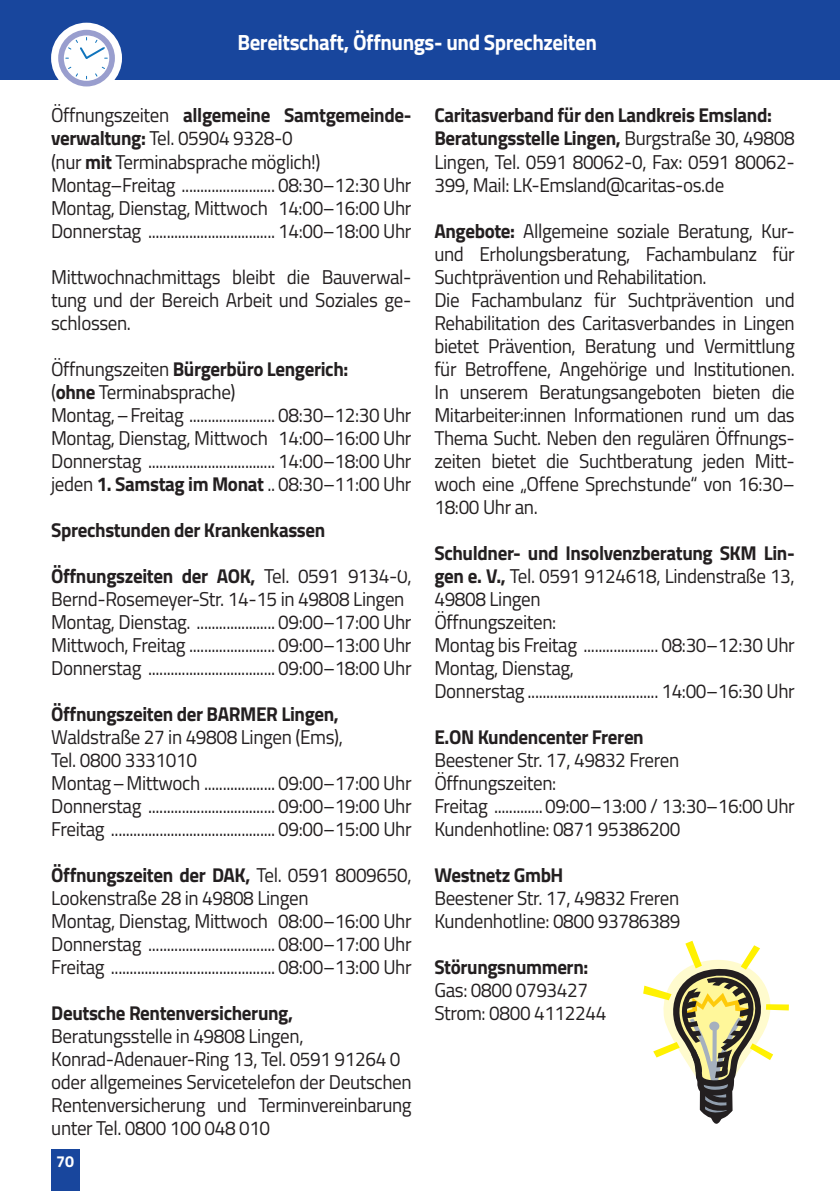
<style>
.page{position:relative;width:840px;height:1191px;background:#fff}
.page>*{position:absolute;margin:0;border:0;box-sizing:border-box;transform-origin:0 0}
.t1{font:700 22px "Titillium Web";letter-spacing:-.02em;color:#fff;scale:.95 1}
.t2{font:20px/23px "Titillium Web";letter-spacing:-.02em;color:#231f20;scale:.95 1}
.t3{font:700 20px "Titillium Web";letter-spacing:-.02em;color:#231f20;scale:.95 1}
.t4{font:700 16px "Titillium Web";color:#fff}
.s1{font-weight:700}
</style>
<div class="page">
<hr style="left:839px;top:0;width:1px;height:79px;background:#18469d">
<div style="left:51px;top:1149px;width:28px;height:42px;background:#18469d"></div>
<div style="left:0;top:0;width:839px;height:79px;background:#18469d"></div>
<div style="left:51px;top:23px;width:71px;height:71px;background:#fff;border-radius:50%"></div>
<div style="left:58px;top:30px;width:57px;height:56px;background:#999ece;border-radius:50%"></div>
<svg style="left:64px;top:35px;width:45px;height:46px"></svg>
<svg style="left:66px;top:37px;width:41px;height:42px;background:#e5ebf5"></svg>
<svg style="left:643px;top:940px;width:145px;height:183px"></svg>
<p class="t1" style="left:237px;top:26px;width:379px">Bereitschaft, Öffnungs- und Sprechzeiten</p>
<p class="t2" style="left:51px;top:103px;width:380px">Öffnungszeiten <span class="s1">allgemeine Samtgemeinde&shy;verwaltung:</span> Tel. 05904 9328-0<br>(nur <span class="s1">mit</span> Terminabsprache möglich!)<br>Montag–Freitag ......................... 08:30–12:30 Uhr Montag, Dienstag, Mittwoch 14:00–16:00 Uhr Donnerstag .................................. 14:00–18:00 Uhr</p>
<p class="t2" style="left:51px;top:264px;width:380px;text-align:justify">Mittwochnachmittags bleibt die Bauverwal&shy;tung und der Bereich Arbeit und Soziales ge&shy;schlossen.</p>
<p class="t2" style="left:51px;top:356px;width:380px">Öffnungszeiten <span class="s1">Bürgerbüro Lengerich:<br></span>(<span class="s1">ohne</span> Terminabsprache)<br>Montag,–Freitag ....................... 08:30–12:30 Uhr Montag, Dienstag, Mittwoch 14:00–16:00 Uhr Donnerstag .................................. 14:00–18:00 Uhr jeden <span class="s1">1. Samstag im Monat</span> .. 08:30–11:00 Uhr</p>
<p class="t3" style="left:51px;top:514px;width:290px">Sprechstunden der Krankenkassen</p>
<p class="t2" style="left:51px;top:563px;width:380px"><span class="s1">Öffnungszeiten der AOK,</span> Tel. 0591 9134-0, Bernd-Rosemeyer-Str. 14-15 in 49808 Lingen Montag, Dienstag. ..................... 09:00–17:00 Uhr Mittwoch, Freitag ....................... 09:00–13:00 Uhr Donnerstag .................................. 09:00–18:00 Uhr</p>
<p class="t3" style="left:51px;top:698px;width:304px">Öffnungszeiten der BARMER Lingen,</p>
<p class="t2" style="left:51px;top:724px;width:380px">Waldstraße 27 in 49808 Lingen (Ems),<br>Tel. 0800 3331010<br>Montag–Mittwoch ................... 09:00–17:00 Uhr Donnerstag .................................. 09:00–19:00 Uhr Freitag ............................................ 09:00–15:00 Uhr</p>
<p class="t2" style="left:51px;top:862px;width:380px"><span class="s1">Öffnungszeiten der DAK,</span> Tel. 0591 8009650, Lookenstraße 28 in 49808 Lingen<br>Montag, Dienstag, Mittwoch 08:00–16:00 Uhr Donnerstag .................................. 08:00–17:00 Uhr Freitag ............................................ 08:00–13:00 Uhr</p>
<p class="t3" style="left:51px;top:997px;width:256px">Deutsche Rentenversicherung,</p>
<p class="t2" style="left:51px;top:1023px;width:380px">Beratungsstelle in 49808 Lingen, Konrad-Adenauer-Ring 13, Tel. 0591 91264 0 oder allgemeines Servicetelefon der Deutschen Rentenversicherung und Terminvereinbarung unter Tel. 0800 100 048 010</p>
<p class="t4" style="left:56px;top:1149px;width:19px">70</p>
<p class="t2" style="left:434px;top:103px;width:380px"><span class="s1">Caritasverband für den Landkreis Emsland:<br>Beratungsstelle Lingen,</span> Burgstraße 30, 49808<br>Lingen, Tel. 0591 80062-0, Fax: 0591 80062- 399, Mail: LK-Emsland@caritas-os.de</p>
<p class="t2" style="left:434px;top:218px;width:380px"><span class="s1">Angebote:</span> Allgemeine soziale Beratung, Kur&shy;und Erholungsberatung, Fachambulanz für Suchtprävention und Rehabilitation.<br>Die Fachambulanz für Suchtprävention und Rehabilitation des Caritasverbandes in Lingen bietet Prävention, Beratung und Vermittlung für Betroffene, Angehörige und Institutionen.<br>In unserem Beratungsangeboten bieten die Mitarbeiter:innen Informationen rund um das Thema Sucht. Neben den regulären Öffnungs&shy;zeiten bietet die Suchtberatung jeden Mitt&shy;woch eine „Offene Sprechstunde“ von 16:30– 18:00 Uhr an.</p>
<p class="t2" style="left:434px;top:540px;width:380px"><span class="s1">Schuldner- und Insolvenzberatung SKM Lin&shy;gen e. V.,</span> Tel. 0591 9124618, Lindenstraße 13, 49808 Lingen<br>Öffnungszeiten:<br>Montag bis Freitag .................... 08:30–12:30 Uhr Montag, Dienstag,<br>Donnerstag ................................... 14:00–16:30 Uhr</p>
<p class="t3" style="left:434px;top:721px;width:222px">E.ON Kundencenter Freren</p>
<p class="t2" style="left:434px;top:747px;width:380px">Beestener Str. 17, 49832 Freren Öffnungszeiten:<br>Freitag .............09:00–13:00 / 13:30–16:00 Uhr Kundenhotline: 0871 95386200</p>
<p class="t3" style="left:434px;top:859px;width:137px">Westnetz GmbH</p>
<p class="t2" style="left:434px;top:885px;width:260px">Beestener Str. 17, 49832 Freren<br>Kundenhotline: 0800 93786389</p>
<p class="t3" style="left:434px;top:951px;width:163px">Störungsnummern:</p>
<p class="t2" style="left:434px;top:977px;width:182px">Gas: 0800 0793427<br>Strom: 0800 4112244</p>
</div>
